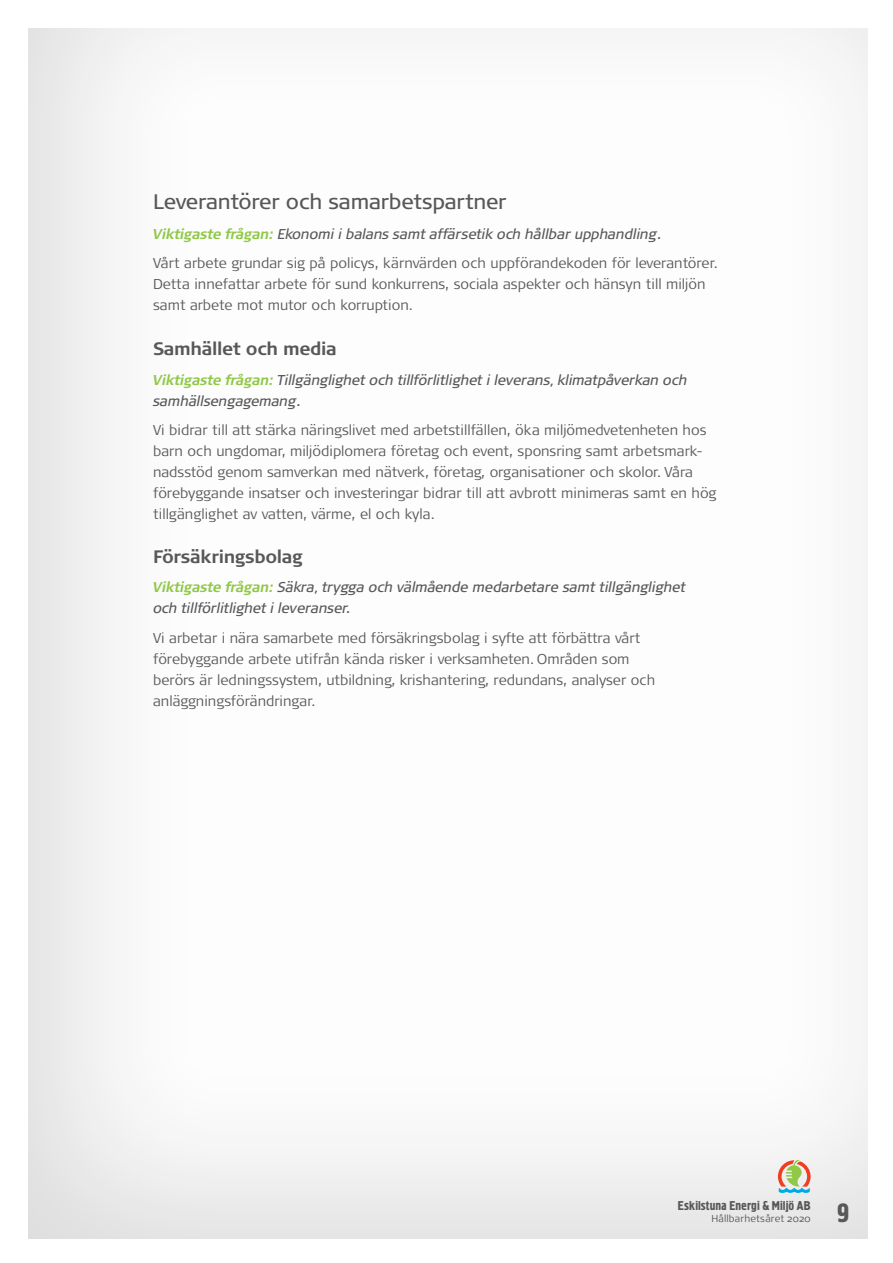
<style>
.page{position:relative;width:893px;height:1263px;background:#fff}
.page>*{position:absolute;margin:0;border:0;box-sizing:border-box;transform-origin:0 0}
.t1{font:26.4px "Hermes";color:#57585a}
.Bröd{font:21px "Signa Pro";letter-spacing:-.01em;color:#57585a}
.Rubbe_MELLAN{font:700 18px "Signa Pro";letter-spacing:-.02em;color:#57585a}
.Bröd-2{font:300 14.25px/21px "Signa Pro";color:#57585a}
.Bröd_kursiv{font:italic 14.25px/21px "Signa Pro";letter-spacing:-.02em;color:#57585a}
.t2{font:12.75px "Hermes";letter-spacing:.005em;color:#57585a}
.t3{font:300 9.9px "Signa Pro";letter-spacing:.01em;color:#57585a}
.s1{font-weight:700;color:#90c848}
</style>
<div class="page">
<div style="left:27px;top:27px;width:842px;height:1212px;background:#231f20;opacity:.15"></div>
<svg style="left:778px;top:1160px;width:33px;height:33px"></svg>
<p class="Bröd" style="left:153px;top:187px;width:355px">Leverantörer och samarbetspartner</p>
<p class="Bröd_kursiv" style="left:153px;top:222px;width:509px"><span class="s1">Viktigaste frågan:</span> Ekonomi i balans samt affärsetik och hållbar upphandling.</p>
<p class="Bröd-2" style="left:153px;top:252px;width:566px">Vårt arbete grundar sig på policys, kärnvärden och uppförandekoden för leverantörer.<br>Detta innefattar arbete för sund konkurrens, sociala aspekter och hänsyn till miljön samt arbete mot mutor och korruption.</p>
<p class="Rubbe_MELLAN" style="left:153px;top:336px;width:185px">Samhället och media</p>
<p class="Bröd_kursiv" style="left:153px;top:368px;width:536px"><span class="s1">Viktigaste frågan:</span> Tillgänglighet och tillförlitlighet i leverans, klimatpåverkan och samhällsengagemang.</p>
<p class="Bröd-2" style="left:153px;top:419px;width:565px">Vi bidrar till att stärka näringslivet med arbetstillfällen, öka miljömedvetenheten hos barn och ungdomar, miljödiplomera företag och event, sponsring samt arbetsmark&shy;nadsstöd genom samverkan med nätverk, företag, organisationer och skolor. Våra förebyggande insatser och investeringar bidrar till att avbrott minimeras samt en hög tillgänglighet av vatten, värme, el och kyla.</p>
<p class="Rubbe_MELLAN" style="left:153px;top:544px;width:151px">Försäkringsbolag</p>
<p class="Bröd_kursiv" style="left:153px;top:576px;width:534px"><span class="s1">Viktigaste frågan:</span> Säkra, trygga och välmående medarbetare samt tillgänglighet och tillförlitlighet i leveranser.</p>
<p class="Bröd-2" style="left:153px;top:626px;width:504px">Vi arbetar i nära samarbete med försäkringsbolag i syfte att förbättra vårt förebyggande arbete utifrån kända risker i verksamheten. Områden som berörs är ledningssystem, utbildning, krishantering, redundans, analyser och anläggningsförändringar.</p>
<p class="t2" style="left:678px;top:1197px;width:134px">Eskilstuna Energi &amp; Miljö AB</p>
<p class="t3" style="left:711px;top:1211px;width:101px">Hållbarhetsåret 2020</p>
<h1 class="t1" style="left:837px;top:1196px;width:14px">9</h1>
</div>
